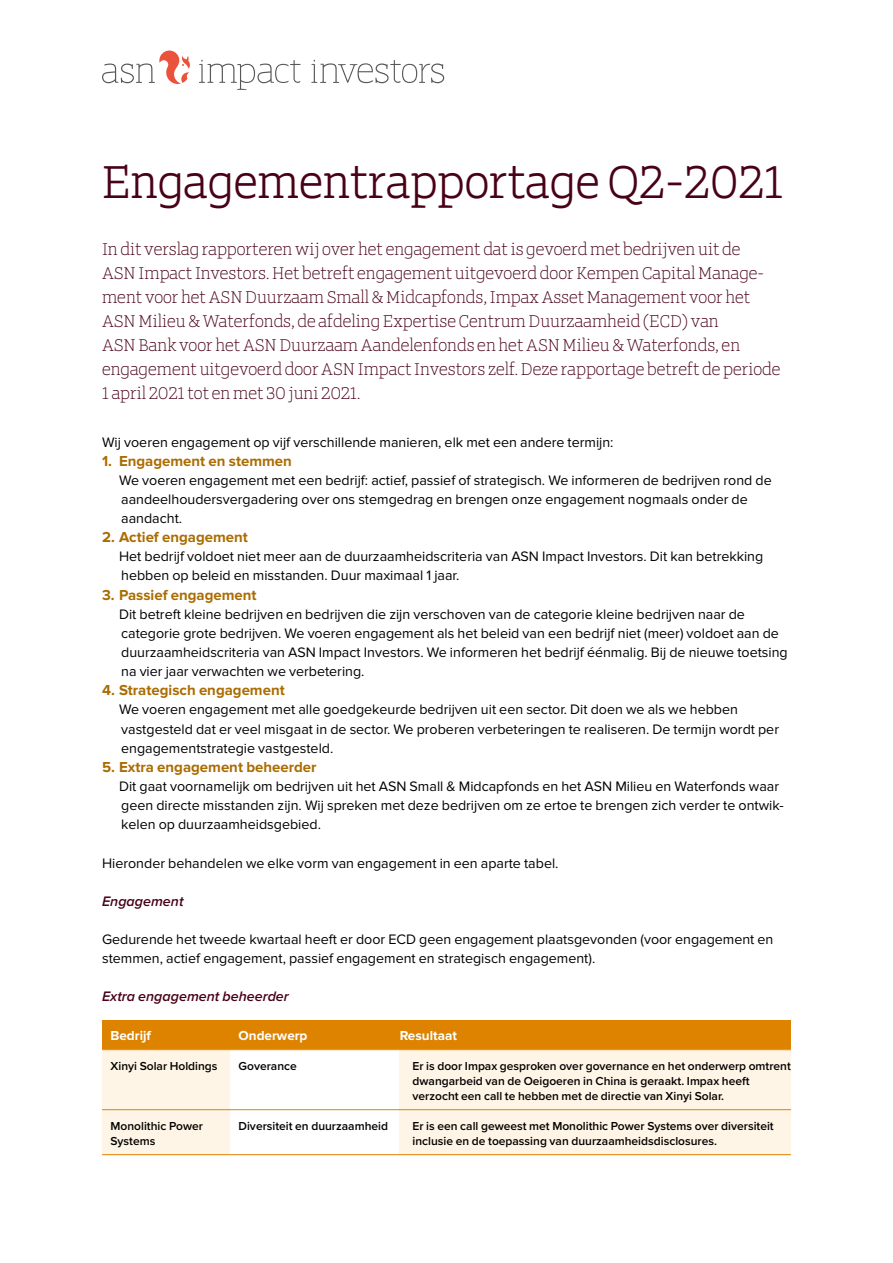
<style>
.page{position:relative;width:893px;height:1263px;background:#fff}
.page>*{position:absolute;margin:0;border:0;box-sizing:border-box;transform-origin:0 0}
.t1{font:600 48px "ASN Bank Slab";color:#480116}
.t2{font:18px/24px "ASN Bank Slab";color:#480116}
.t3{font:700 15px "Proxima Nova";color:#ab6c00}
.t4{font:14.25px/19.2px "Proxima Nova";color:#000}
.t5{font:italic 600 14.25px "Proxima Nova";color:#480116}
.t6{font:700 13.5px "Proxima Nova";color:#fff}
.t7{font:600 12px/15px "Proxima Nova";color:#000}
</style>
<div class="page">
<svg style="left:311px;top:60px;width:133px;height:23px"></svg>
<svg style="left:102px;top:51px;width:88px;height:33px"></svg>
<svg style="left:199px;top:60px;width:101px;height:30px"></svg>
<div style="left:102px;top:1044px;width:128px;height:110px;background:#fff5e6"></div>
<div style="left:400px;top:1044px;width:391px;height:110px;background:#fff5e6"></div>
<div style="left:102px;top:1020px;width:689px;height:29px;background:#dd8300"></div>
<hr style="left:102px;top:1049px;width:689px;height:1px;background:#dd8300">
<hr style="left:102px;top:1109px;width:689px;height:1px;background:#dd8300">
<hr style="left:102px;top:1154px;width:689px;height:1px;background:#dd8300">
<h1 class="t1" style="left:102px;top:147px;width:683px">Engagementrapportage Q2-2021</h1>
<p class="t2" style="left:102px;top:236px;width:680px">In dit verslag rapporteren wij over het engagement dat is gevoerd met bedrijven uit de<br>ASN Impact Investors. Het betreft engagement uitgevoerd door Kempen Capital Manage&shy;ment voor het ASN Duurzaam Small &amp; Midcapfonds, Impax Asset Management voor het ASN Milieu &amp; Waterfonds, de afdeling Expertise Centrum Duurzaamheid (ECD) van<br>ASN Bank voor het ASN Duurzaam Aandelenfonds en het ASN Milieu &amp; Waterfonds, en engagement uitgevoerd door ASN Impact Investors zelf. Deze rapportage betreft de periode 1 april 2021 tot en met 30 juni 2021.</p>
<p class="t4" style="left:102px;top:432px;width:513px">Wij voeren engagement op vijf verschillende manieren, elk met een andere termijn:</p>
<p class="t3" style="left:102px;top:452px;width:191px">1. Engagement en stemmen</p>
<p class="t4" style="left:119px;top:471px;width:654px">We voeren engagement met een bedrijf: actief, passief of strategisch. We informeren de bedrijven rond de aandeelhoudersvergadering over ons stemgedrag en brengen onze engagement nogmaals onder de aandacht.</p>
<p class="t3" style="left:102px;top:528px;width:147px">2. Actief engagement</p>
<p class="t4" style="left:119px;top:547px;width:646px">Het bedrijf voldoet niet meer aan de duurzaamheidscriteria van ASN Impact Investors. Dit kan betrekking hebben op beleid en misstanden. Duur maximaal 1 jaar.</p>
<p class="t3" style="left:102px;top:586px;width:156px">3. Passief engagement</p>
<p class="t4" style="left:119px;top:605px;width:670px">Dit betreft kleine bedrijven en bedrijven die zijn verschoven van de categorie kleine bedrijven naar de categorie grote bedrijven. We voeren engagement als het beleid van een bedrijf niet (meer) voldoet aan de duurzaamheidscriteria van ASN Impact Investors. We informeren het bedrijf éénmalig. Bij de nieuwe toetsing na vier jaar verwachten we verbetering.</p>
<p class="t3" style="left:102px;top:682px;width:184px">4. Strategisch engagement</p>
<p class="t4" style="left:119px;top:700px;width:661px">We voeren engagement met alle goedgekeurde bedrijven uit een sector. Dit doen we als we hebben vastgesteld dat er veel misgaat in de sector. We proberen verbeteringen te realiseren. De termijn wordt per engagementstrategie vastgesteld.</p>
<p class="t3" style="left:102px;top:758px;width:216px">5. Extra engagement beheerder</p>
<p class="t4" style="left:119px;top:777px;width:666px">Dit gaat voornamelijk om bedrijven uit het ASN Small &amp; Midcapfonds en het ASN Milieu en Waterfonds waar geen directe misstanden zijn. Wij spreken met deze bedrijven om ze ertoe te brengen zich verder te ontwik&shy;kelen op duurzaamheidsgebied.</p>
<p class="t4" style="left:102px;top:853px;width:458px">Hieronder behandelen we elke vorm van engagement in een aparte tabel.</p>
<p class="t5" style="left:102px;top:892px;width:83px">Engagement</p>
<p class="t4" style="left:102px;top:930px;width:673px">Gedurende het tweede kwartaal heeft er door ECD geen engagement plaatsgevonden (voor engagement en stemmen, actief engagement, passief engagement en strategisch engagement).</p>
<p class="t5" style="left:102px;top:988px;width:188px">Extra engagement beheerder</p>
<p class="t6" style="left:111px;top:1027px;width:42px">Bedrijf</p>
<p class="t6" style="left:239px;top:1027px;width:70px">Onderwerp</p>
<p class="t6" style="left:400px;top:1027px;width:59px">Resultaat</p>
<p class="t7" style="left:111px;top:1058px;width:109px">Xinyi Solar Holdings</p>
<p class="t7" style="left:239px;top:1058px;width:60px">Goverance</p>
<p class="t7" style="left:413px;top:1058px;width:380px">Er is door Impax gesproken over governance en het onderwerp omtrent dwangarbeid van de Oeigoeren in China is geraakt. Impax heeft verzocht een call te hebben met de directie van Xinyi Solar.</p>
<p class="t7" style="left:111px;top:1118px;width:94px">Monolithic Power</p>
<p class="t7" style="left:239px;top:1118px;width:151px">Diversiteit en duurzaamheid</p>
<p class="t7" style="left:413px;top:1118px;width:363px">Er is een call geweest met Monolithic Power Systems over diversiteit</p>
<p class="t7" style="left:111px;top:1133px;width:46px">Systems</p>
<p class="t7" style="left:413px;top:1133px;width:306px">inclusie en de toepassing van duurzaamheidsdisclosures.</p>
</div>
